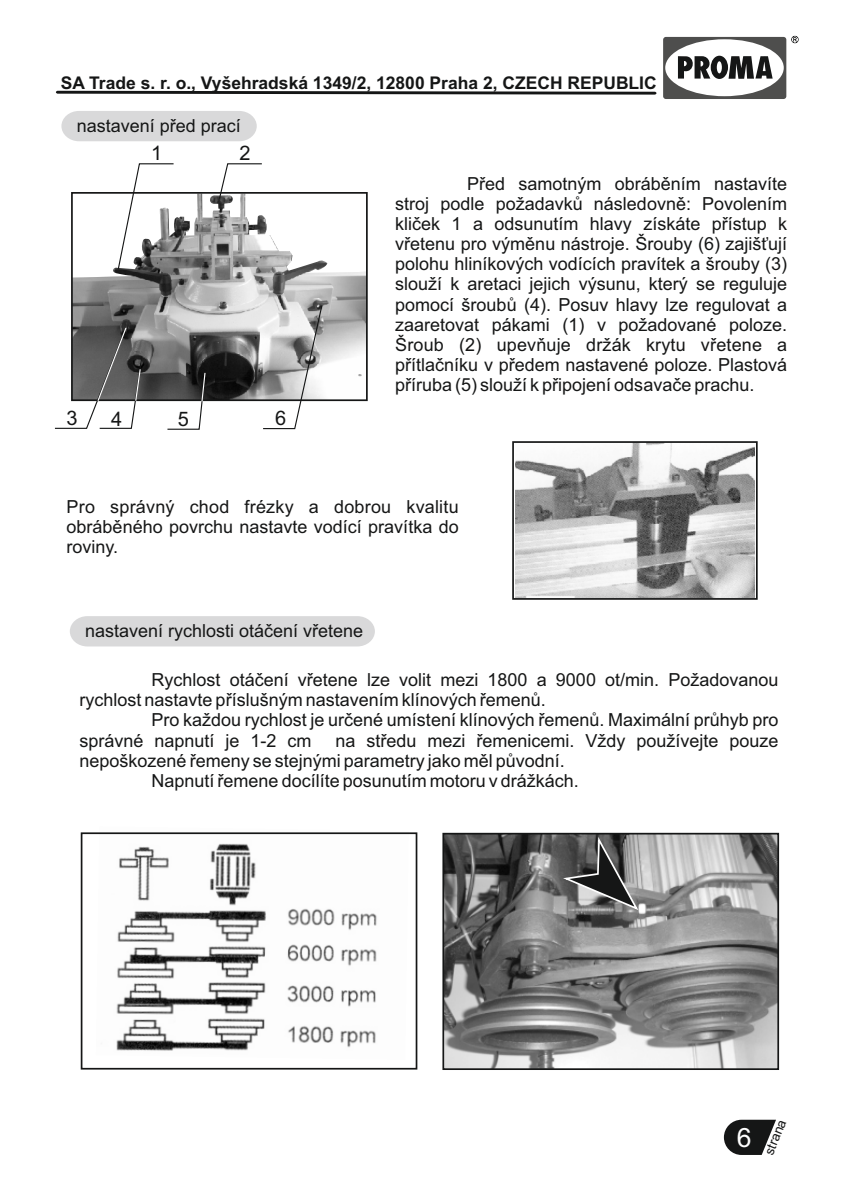
<style>
.page{position:relative;width:842px;height:1191px;background:#fff}
.page>*{position:absolute;margin:0;border:0;box-sizing:border-box;transform-origin:0 0}
.t1{font:26.6px "Arial";color:#fff}
.t2{font:20px "Arial";color:#151616}
.t3{font:18px/20.2px "Arial";color:#151616;text-align:justify}
.t4{font:700 17.4px "Arial";color:#151616}
.t5{font:13.4px "Arial";color:#151616}
</style>
<div class="page">
<svg style="left:724px;top:1119px;width:52px;height:36px"></svg>
<svg style="left:663px;top:36px;width:136px;height:63px"></svg>
<svg style="left:56px;top:91px;width:600px;height:4px"></svg>
<div style="left:70px;top:616px;width:305px;height:30px;background:#d9d9da"></div>
<img style="left:74px;top:195px;width:291px;height:203px">
<div style="left:71px;top:192px;width:297px;height:209px;border:2px solid #151616"></div>
<svg style="left:117px;top:163px;width:58px;height:108px"></svg>
<svg style="left:262px;top:304px;width:61px;height:126px"></svg>
<svg style="left:218px;top:163px;width:45px;height:37px"></svg>
<svg style="left:166px;top:371px;width:40px;height:59px"></svg>
<svg style="left:54px;top:326px;width:89px;height:103px"></svg>
<div style="left:61px;top:111px;width:196px;height:30px;background:#d9d9da"></div>
<img style="left:116px;top:843px;width:261px;height:208px">
<img style="left:445px;top:836px;width:331px;height:231px">
<div style="left:442px;top:833px;width:337px;height:237px;border:2px solid #151616"></div>
<div style="left:81px;top:832px;width:336px;height:237px;border:2px solid #151616"></div>
<svg style="left:560px;top:833px;width:79px;height:77px"></svg>
<img style="left:516px;top:444px;width:239px;height:153px">
<div style="left:512px;top:441px;width:246px;height:159px;border:2px solid #151616"></div>
<p class="t4" style="left:61px;top:77px;width:597px">SA Trade s. r. o., Vyšehradská 1349/2, 12800 Praha 2, CZECH REPUBLIC</p>
<p class="t3" style="left:77px;top:117px;width:166px">nastavení před prací</p>
<p class="t2" style="left:151px;top:145px;width:13px">1</p>
<p class="t2" style="left:239px;top:145px;width:13px">2</p>
<p class="t2" style="left:66px;top:410px;width:13px">3</p>
<p class="t2" style="left:111px;top:411px;width:13px">4</p>
<p class="t2" style="left:275px;top:410px;width:13px">6</p>
<p class="t2" style="left:178px;top:412px;width:13px">5</p>
<p class="t3" style="left:395px;top:175px;width:394px;text-indent:72px">Před samotným obráběním nastavíte stroj podle požadavků následovně: Povolením kliček 1 a odsunutím hlavy získáte přístup k vřetenu pro výměnu nástroje. Šrouby (6) zajišťují polohu hliníkových vodících pravítek a šrouby (3) slouží k aretaci jejich výsunu, který se reguluje pomocí šroubů (4). Posuv hlavy lze regulovat a zaaretovat pákami (1) v požadované poloze.<br>Šroub (2) upevňuje držák krytu vřetene a přítlačníku v předem nastavené poloze. Plastová příruba (5) slouží k připojení odsavače prachu.</p>
<p class="t3" style="left:67px;top:498px;width:394px">Pro správný chod frézky a dobrou kvalitu obráběného povrchu nastavte vodící pravítka do roviny.</p>
<p class="t3" style="left:85px;top:622px;width:280px">nastavení rychlosti otáčení vřetene</p>
<p class="t3" style="left:152px;top:671px;width:628px">Rychlost otáčení vřetene lze volit mezi 1800 a 9000 ot/min. Požadovanou</p>
<p class="t3" style="left:80px;top:691px;width:468px">rychlost nastavte příslušným nastavením klínových řemenů.</p>
<p class="t3" style="left:152px;top:711px;width:628px">Pro každou rychlost je určené umístení klínových řemenů. Maximální průhyb pro</p>
<p class="t3" style="left:80px;top:732px;width:233px">správné napnutí je 1-2 cm</p>
<p class="t3" style="left:335px;top:732px;width:444px">na středu mezi řemenicemi. Vždy používejte pouze</p>
<p class="t3" style="left:80px;top:752px;width:487px">nepoškozené řemeny se stejnými parametry jako měl původní.</p>
<p class="t3" style="left:152px;top:772px;width:429px">Napnutí řemene docílíte posunutím motoru v drážkách.</p>
<h1 class="t1" style="left:737px;top:1127px;width:16px">6</h1>
<p class="t5" style="left:764px;top:1152px;width:39px;rotate:-68deg">strana</p>
</div>
